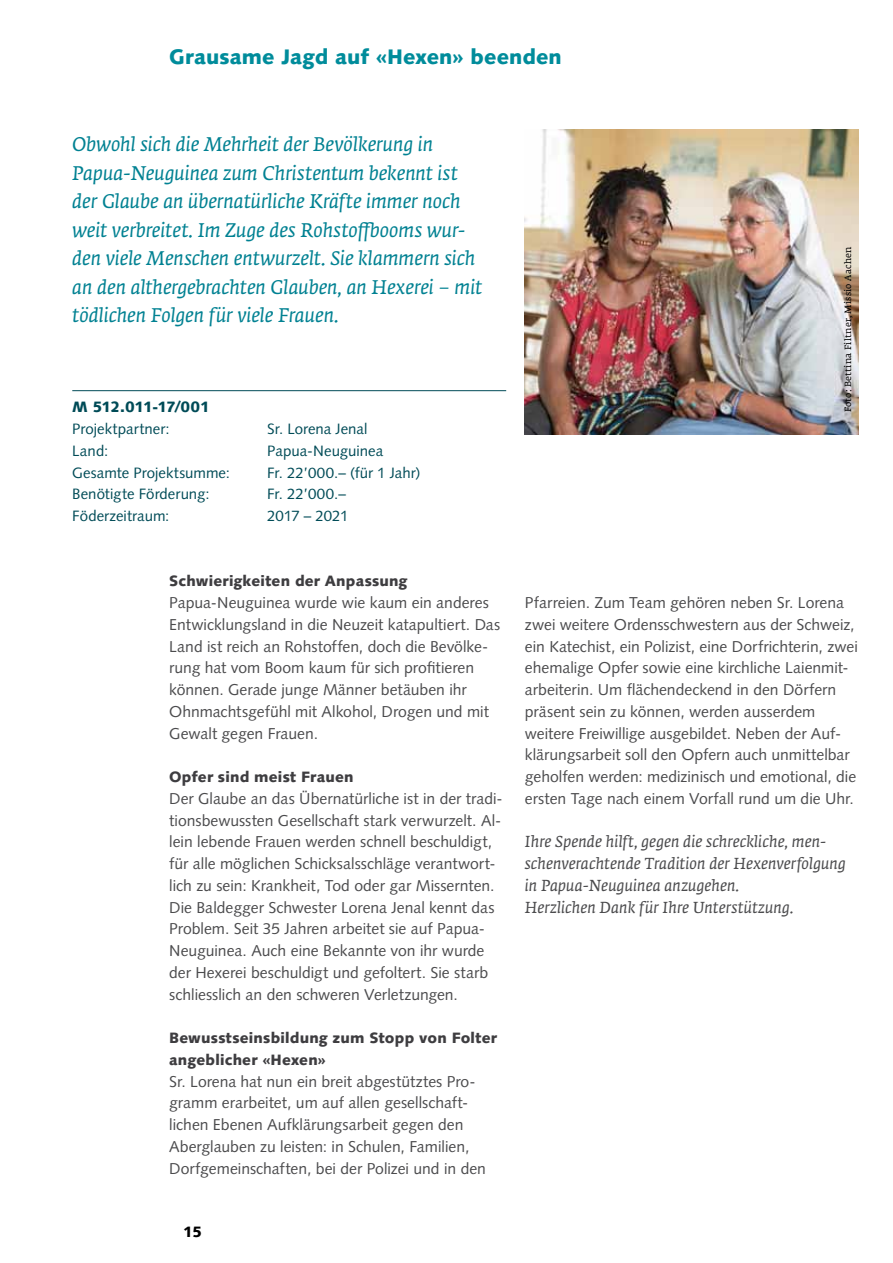
<style>
.page{position:relative;width:893px;height:1263px;background:#fff}
.page>*{position:absolute;margin:0;border:0;box-sizing:border-box;transform-origin:0 0}
.t1{font:900 21px "Syntax LT Std";color:#008c9b}
.t2{font:italic 19.5px/28.5px "Fedra Serif A Std";letter-spacing:-.005em;color:#008192}
.t3{font:15.75px/21.8px "Syntax LT Std";color:#4b4b4d}
.t4{font:italic 15.75px/21.8px "Fedra Serif A Std";color:#4b4b4d}
.t5{font:15px "Syntax LT Std";color:#004b57}
.t6{font:900 15px/21.8px "Syntax LT Std";letter-spacing:.01em;color:#3e3d40}
.t7{font:900 15px "Syntax LT Std";letter-spacing:-.055em;color:#004b57}
.t8{font:900 15px "Syntax LT Std";color:#000}
.t9{font:9px "Fedra Serif A Std";letter-spacing:.03em;color:#000}
</style>
<div class="page">
<hr style="left:72px;top:390px;width:434px;height:1px;background:#004b57">
<img style="left:525px;top:130px;width:333px;height:304px">
<h1 class="t1" style="left:169px;top:45px;width:394px">Grausame Jagd auf «Hexen» beenden</h1>
<p class="t2" style="left:72px;top:130px;width:411px">Obwohl sich die Mehrheit der Bevölkerung in Papua-Neuguinea zum Christentum bekennt ist der Glaube an übernatürliche Kräfte immer noch weit verbreitet. Im Zuge des Rohstoffbooms wur&shy;den viele Menschen entwurzelt. Sie klammern sich an den althergebrachten Glauben, an Hexerei – mit tödlichen Folgen für viele Frauen.</p>
<p class="t7" style="left:72px;top:398px;width:139px">M 512.011-17/001</p>
<p class="t5" style="left:72px;top:420px;width:99px">Projektpartner:</p>
<p class="t5" style="left:267px;top:420px;width:102px">Sr. Lorena Jenal</p>
<p class="t5" style="left:72px;top:442px;width:37px">Land:</p>
<p class="t5" style="left:267px;top:442px;width:117px">Papua-Neuguinea</p>
<p class="t5" style="left:72px;top:463px;width:159px">Gesamte Projektsumme:</p>
<p class="t5" style="left:267px;top:463px;width:155px">Fr. 22’000.– (für 1 Jahr)</p>
<p class="t5" style="left:72px;top:485px;width:139px">Benötigte Förderung:</p>
<p class="t5" style="left:267px;top:485px;width:80px">Fr. 22’000.–</p>
<p class="t5" style="left:72px;top:507px;width:99px">Föderzeitraum:</p>
<p class="t5" style="left:267px;top:507px;width:83px">2017 – 2021</p>
<p class="t9" style="left:842px;top:412px;width:167px;rotate:-90deg">Foto: Bettina Filtner, Missio Aachen</p>
<p class="t6" style="left:169px;top:570px;width:240px">Schwierigkeiten der Anpassung</p>
<p class="t3" style="left:169px;top:592px;width:333px">Papua-Neuguinea wurde wie kaum ein anderes Entwicklungsland in die Neuzeit katapultiert. Das Land ist reich an Rohstoffen, doch die Bevölke&shy;rung hat vom Boom kaum für sich profitieren können. Gerade junge Männer betäuben ihr Ohnmachtsgefühl mit Alkohol, Drogen und mit Gewalt gegen Frauen.</p>
<p class="t6" style="left:169px;top:766px;width:186px">Opfer sind meist Frauen</p>
<p class="t3" style="left:169px;top:788px;width:335px">Der Glaube an das Übernatürliche ist in der tradi&shy;tionsbewussten Gesellschaft stark verwurzelt. Al&shy;lein lebende Frauen werden schnell beschuldigt, für alle möglichen Schicksalsschläge verantwort&shy;lich zu sein: Krankheit, Tod oder gar Missernten.<br>Die Baldegger Schwester Lorena Jenal kennt das Problem. Seit 35 Jahren arbeitet sie auf Papua-Neuguinea. Auch eine Bekannte von ihr wurde der Hexerei beschuldigt und gefoltert. Sie starb schliesslich an den schweren Verletzungen.</p>
<p class="t6" style="left:169px;top:1027px;width:329px">Bewusstseinsbildung zum Stopp von Folter angeblicher «Hexen»</p>
<p class="t3" style="left:169px;top:1070px;width:318px">Sr. Lorena hat nun ein breit abgestütztes Pro&shy;gramm erarbeitet, um auf allen gesellschaft&shy;lichen Ebenen Aufklärungsarbeit gegen den Aberglauben zu leisten: in Schulen, Familien, Dorfgemeinschaften, bei der Polizei und in den</p>
<p class="t8" style="left:183px;top:1223px;width:21px">15</p>
<p class="t3" style="left:525px;top:592px;width:335px">Pfarreien. Zum Team gehören neben Sr. Lorena zwei weitere Ordensschwestern aus der Schweiz, ein Katechist, ein Polizist, eine Dorfrichterin, zwei ehemalige Opfer sowie eine kirchliche Laienmit&shy;arbeiterin. Um flächendeckend in den Dörfern präsent sein zu können, werden ausserdem weitere Freiwillige ausgebildet. Neben der Auf&shy;klärungsarbeit soll den Opfern auch unmittelbar geholfen werden: medizinisch und emotional, die ersten Tage nach einem Vorfall rund um die Uhr.</p>
<p class="t4" style="left:525px;top:831px;width:322px">Ihre Spende hilft, gegen die schreckliche, men&shy;schenverachtende Tradition der Hexenverfolgung in Papua-Neuguinea anzugehen.<br>Herzlichen Dank für Ihre Unterstützung.</p>
</div>
